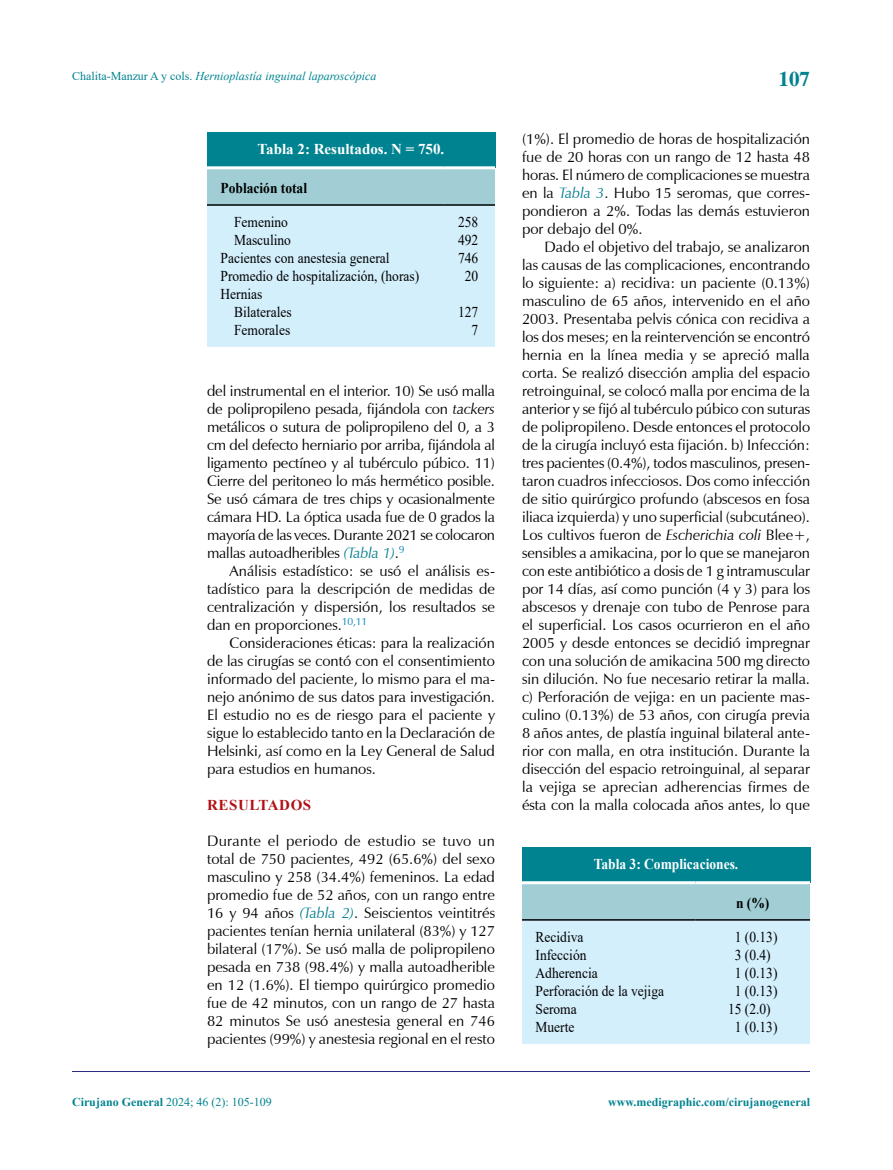
<style>
.page{position:relative;width:893px;height:1170px;background:#fff}
.page>*{position:absolute;margin:0;border:0;box-sizing:border-box;transform-origin:0 0}
.t1{font:700 21px "Times";color:#008390}
.t2{font:15px/18px "Zapf Humanist 601 BT";color:#000;text-align:justify}
.t3{font:15px/17.9px "Times New Roman";color:#000;scale:.9 1}
.t4{font:700 15px "Times New Roman";color:#fff}
.t5{font:700 15px "Times New Roman";color:#fff;scale:.9 1}
.t6{font:700 15px "Times New Roman";color:#000;scale:.9 1}
.t7{font:700 15px "Times New Roman";letter-spacing:.035em;color:#b11116}
.t8{font:italic 12px "Times New Roman";color:#008390}
.t9{font:700 12px "Times New Roman";color:#008390}
.t10{font:12px "Times New Roman";color:#008390}
.s1{font-style:normal}
.s2{font-style:italic}
.s3{font-style:italic;color:#007c8e}
.s4{font-weight:700}
</style>
<div class="page">
<hr style="left:72px;top:1071px;width:738px;height:1px;background:#2a2a86">
<div style="left:207px;top:132px;width:288px;height:36px;background:#008390"></div>
<svg style="left:207px;top:169px;width:288px;height:178px;background:#c9e8f4"></svg>
<hr style="left:207px;top:204px;width:237px;height:2px;background:#000">
<hr style="left:444px;top:204px;width:51px;height:2px;background:#000">
<hr style="left:207px;top:166px;width:237px;height:3px;background:#fff">
<hr style="left:444px;top:166px;width:51px;height:3px;background:#fff">
<div style="left:522px;top:847px;width:288px;height:35px;background:#008390"></div>
<svg style="left:522px;top:884px;width:288px;height:159px;background:#c7e6f2"></svg>
<hr style="left:522px;top:919px;width:173px;height:1px;background:#000">
<hr style="left:695px;top:919px;width:115px;height:1px;background:#000">
<hr style="left:522px;top:881px;width:173px;height:3px;background:#fff">
<hr style="left:695px;top:881px;width:115px;height:3px;background:#fff">
<p class="t8" style="left:72px;top:68px;width:306px"><span class="s1">Chalita-Manzur A y cols.</span> Hernioplastía inguinal laparoscópica</p>
<p class="t4" style="left:258px;top:138px;width:188px">Tabla 2: Resultados. N = 750.</p>
<p class="t6" style="left:220px;top:177px;width:98px">Población total</p>
<p class="t3" style="left:234px;top:213px;width:61px">Femenino</p>
<p class="t3" style="left:458px;top:213px;width:24px">258</p>
<p class="t3" style="left:234px;top:231px;width:65px">Masculino</p>
<p class="t3" style="left:458px;top:231px;width:24px">492</p>
<p class="t3" style="left:220px;top:249px;width:189px">Pacientes con anestesia general</p>
<p class="t3" style="left:458px;top:249px;width:24px">746</p>
<p class="t3" style="left:220px;top:267px;width:222px">Promedio de hospitalización, (horas)</p>
<p class="t3" style="left:465px;top:267px;width:16px">20</p>
<p class="t3" style="left:234px;top:284px;width:66px;text-indent:-14px">Hernias<br>Bilaterales</p>
<p class="t3" style="left:458px;top:302px;width:24px">127</p>
<p class="t3" style="left:234px;top:320px;width:64px">Femorales</p>
<p class="t3" style="left:472px;top:320px;width:9px">7</p>
<p class="t2" style="left:207px;top:381px;width:290px">del instrumental en el interior. 10) Se usó malla de polipropileno pesada, fijándola con <span class="s2">tackers </span>metálicos o sutura de polipropileno del 0, a 3 cm del defecto herniario por arriba, fijándola al ligamento pectíneo y al tubérculo púbico. 11)<br>Cierre del peritoneo lo más hermético posible.<br>Se usó cámara de tres chips y ocasionalmente cámara HD. La óptica usada fue de 0 grados la mayoría de las veces. Durante 2021 se colocaron mallas autoadheribles <span class="s3">(Tabla 1)</span>.<sup>9</sup></p>
<p class="t2" style="left:207px;top:561px;width:290px;text-indent:22px">Análisis estadístico: se usó el análisis es&shy;tadístico para la descripción de medidas de centralización y dispersión, los resultados se dan en proporciones.<sup>10,11</sup></p>
<p class="t2" style="left:207px;top:633px;width:290px;text-indent:22px">Consideraciones éticas: para la realización de las cirugías se contó con el consentimiento informado del paciente, lo mismo para el ma&shy;nejo anónimo de sus datos para investigación.<br>El estudio no es de riesgo para el paciente y sigue lo establecido tanto en la Declaración de Helsinki, así como en la Ley General de Salud para estudios en humanos.</p>
<p class="t7" style="left:207px;top:794px;width:105px">RESULTADOS</p>
<p class="t2" style="left:207px;top:831px;width:290px">Durante el periodo de estudio se tuvo un total de 750 pacientes, 492 (65.6%) del sexo masculino y 258 (34.4%) femeninos. La edad promedio fue de 52 años, con un rango entre 16 y 94 años <span class="s3">(Tabla 2)</span>. Seiscientos veintitrés pacientes tenían hernia unilateral (83%) y 127 bilateral (17%). Se usó malla de polipropileno pesada en 738 (98.4%) y malla autoadherible en 12 (1.6%). El tiempo quirúrgico promedio fue de 42 minutos, con un rango de 27 hasta 82 minutos Se usó anestesia general en 746 pacientes (99%) y anestesia regional en el resto</p>
<h1 class="t1" style="left:778px;top:67px;width:33px">107</h1>
<p class="t2" style="left:522px;top:129px;width:290px">(1%). El promedio de horas de hospitalización fue de 20 horas con un rango de 12 hasta 48 horas. El número de complicaciones se muestra en la <span class="s3">Tabla 3</span>. Hubo 15 seromas, que corres&shy;pondieron a 2%. Todas las demás estuvieron por debajo del 0%.</p>
<p class="t2" style="left:522px;top:237px;width:290px;text-indent:22px">Dado el objetivo del trabajo, se analizaron las causas de las complicaciones, encontrando lo siguiente: a) recidiva: un paciente (0.13%) masculino de 65 años, intervenido en el año 2003. Presentaba pelvis cónica con recidiva a los dos meses; en la reintervención se encontró hernia en la línea media y se apreció malla corta. Se realizó disección amplia del espacio retroinguinal, se colocó malla por encima de la anterior y se fijó al tubérculo púbico con suturas de polipropileno. Desde entonces el protocolo de la cirugía incluyó esta fijación. b) Infección: tres pacientes (0.4%), todos masculinos, presen&shy;taron cuadros infecciosos. Dos como infección de sitio quirúrgico profundo (abscesos en fosa iliaca izquierda) y uno superficial (subcutáneo).<br>Los cultivos fueron de <span class="s2">Escherichia coli</span> Blee+, sensibles a amikacina, por lo que se manejaron con este antibiótico a dosis de 1 g intramuscular por 14 días, así como punción (4 y 3) para los abscesos y drenaje con tubo de Penrose para el superficial. Los casos ocurrieron en el año 2005 y desde entonces se decidió impregnar con una solución de amikacina 500 mg directo sin dilución. No fue necesario retirar la malla. c) Perforación de vejiga: en un paciente mas&shy;culino (0.13%) de 53 años, con cirugía previa 8 años antes, de plastía inguinal bilateral ante&shy;rior con malla, en otra institución. Durante la disección del espacio retroinguinal, al separar la vejiga se aprecian adherencias firmes de ésta con la malla colocada años antes, lo que</p>
<p class="t5" style="left:594px;top:853px;width:162px">Tabla 3: Complicaciones.</p>
<p class="t6" style="left:736px;top:892px;width:39px">n (%)</p>
<p class="t3" style="left:535px;top:927px;width:55px">Recidiva</p>
<p class="t3" style="left:735px;top:927px;width:49px">1 (0.13)</p>
<p class="t3" style="left:535px;top:945px;width:58px">Infección</p>
<p class="t3" style="left:735px;top:945px;width:41px">3 (0.4)</p>
<p class="t3" style="left:535px;top:963px;width:71px">Adherencia</p>
<p class="t3" style="left:735px;top:963px;width:49px">1 (0.13)</p>
<p class="t3" style="left:535px;top:981px;width:144px">Perforación de la vejiga</p>
<p class="t3" style="left:735px;top:981px;width:49px">1 (0.13)</p>
<p class="t3" style="left:535px;top:999px;width:47px">Seroma</p>
<p class="t3" style="left:728px;top:999px;width:49px">15 (2.0)</p>
<p class="t3" style="left:535px;top:1017px;width:45px">Muerte</p>
<p class="t3" style="left:735px;top:1017px;width:49px">1 (0.13)</p>
<p class="t10" style="left:72px;top:1093px;width:201px"><span class="s4">Cirujano General</span> 2024; 46 (2): 105-109</p>
<p class="t9" style="left:608px;top:1093px;width:203px">www.medigraphic.com/cirujanogeneral</p>
</div>
